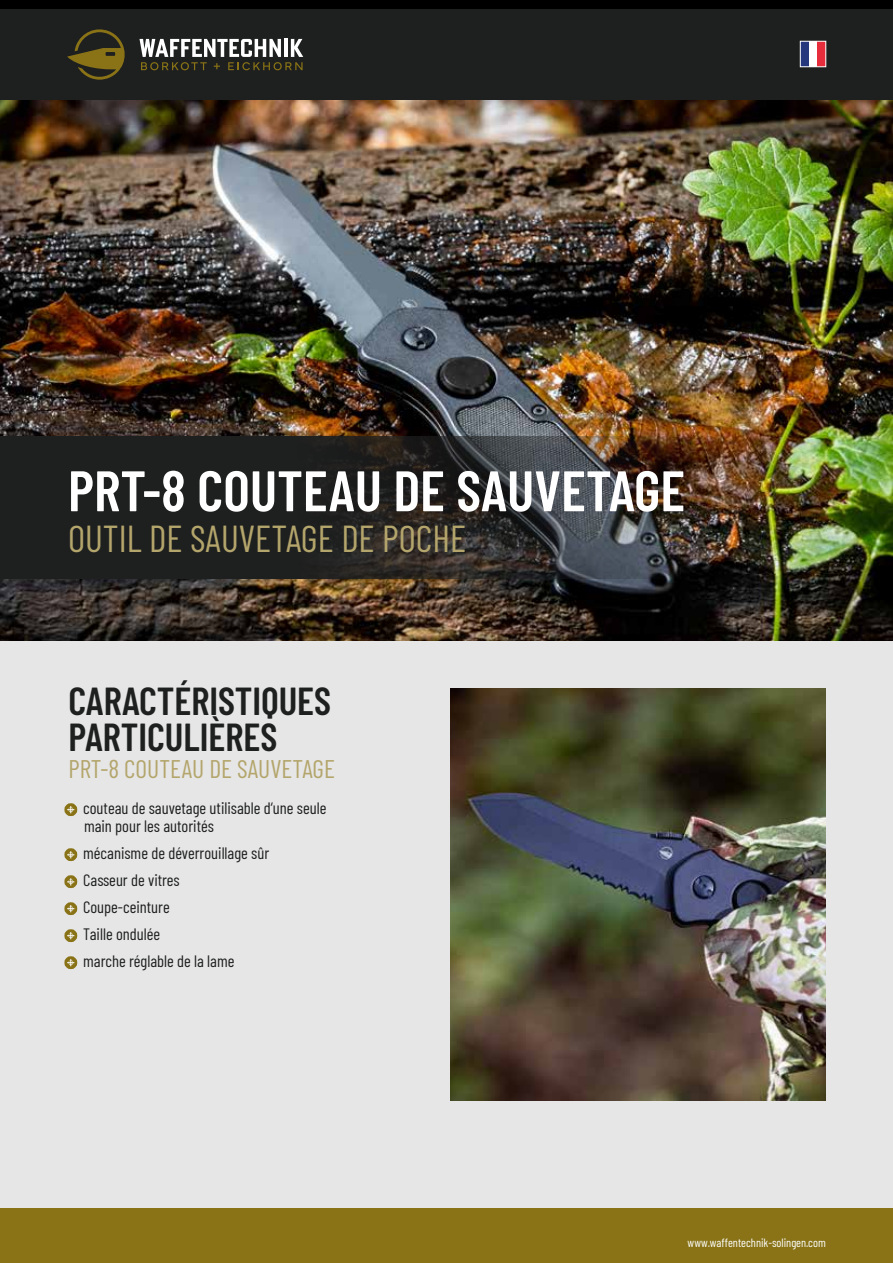
<style>
.page{position:relative;width:893px;height:1263px;background:#fff}
.page>*{position:absolute;margin:0;border:0;box-sizing:border-box;transform-origin:0 0}
.t1{font:600 57px "Barlow Condensed";color:#fff}
.t2{font:600 39px/36px "Barlow Condensed";color:#1e1f1f}
.t3{font:37.5px "Barlow Condensed";color:#b3a56b}
.t4{font:25.5px "Barlow Condensed";color:#b3a56b}
.t5{font:16.5px/18px "Barlow Condensed";color:#1e1f1f}
.t6{font:12px "Barlow Condensed";color:#fff}
.s1{color:#897316}
</style>
<div class="page">
<div style="left:0;top:640px;width:893px;height:623px;background:#e6e6e7"></div>
<div style="left:0;top:8px;width:893px;height:93px;background:#1e1f1f"></div>
<img style="left:0;top:101px;width:893px;height:539px">
<div style="left:0;top:0;width:893px;height:8px;background:#000"></div>
<svg style="left:139px;top:39px;width:164px;height:31px"></svg>
<svg style="left:67px;top:29px;width:58px;height:51px"></svg>
<svg style="left:0;top:436px;width:700px;height:142px;background:#2b2a29"></svg>
<div style="left:0;top:1209px;width:893px;height:54px;background:#897316"></div>
<img style="left:450px;top:689px;width:376px;height:411px">
<svg style="left:67px;top:806px;width:7px;height:7px"></svg>
<svg style="left:67px;top:851px;width:7px;height:7px"></svg>
<svg style="left:67px;top:878px;width:7px;height:7px"></svg>
<svg style="left:67px;top:905px;width:7px;height:7px"></svg>
<svg style="left:67px;top:959px;width:7px;height:7px"></svg>
<svg style="left:67px;top:932px;width:7px;height:7px"></svg>
<div style="left:800px;top:41px;width:9px;height:26px;background:#25377d"></div>
<div style="left:809px;top:41px;width:8px;height:26px;background:#fff"></div>
<div style="left:817px;top:41px;width:9px;height:26px;background:#e72d3c"></div>
<div style="left:800px;top:41px;width:26px;height:26px;border:1px solid #fff"></div>
<h1 class="t1" style="left:68px;top:450px;width:619px">PRT-8 COUTEAU DE SAUVETAGE</h1>
<h3 class="t3" style="left:68px;top:511px;width:400px">OUTIL DE SAUVETAGE DE POCHE</h3>
<h2 class="t2" style="left:68px;top:681px;width:264px">CARACTÉRISTIQUES<br>PARTICULIÈRES</h2>
<h3 class="t4" style="left:68px;top:751px;width:268px">PRT-8 COUTEAU DE SAUVETAGE</h3>
<p class="t5" style="left:84px;top:798px;width:244px;text-indent:-16px"><span class="s1">•</span> couteau de sauvetage utilisable d‘une seule main pour les autorités</p>
<p class="t5" style="left:68px;top:843px;width:202px"><span class="s1">•</span> mécanisme de déverrouillage sûr</p>
<p class="t5" style="left:68px;top:870px;width:113px"><span class="s1">•</span> Casseur de vitres</p>
<p class="t5" style="left:68px;top:897px;width:103px"><span class="s1">•</span> Coupe-ceinture</p>
<p class="t5" style="left:68px;top:924px;width:93px"><span class="s1">•</span> Taille ondulée</p>
<p class="t5" style="left:68px;top:951px;width:168px"><span class="s1">•</span> marche réglable de la lame</p>
<p class="t6" style="left:687px;top:1234px;width:140px">www.waffentechnik-solingen.com</p>
</div>
